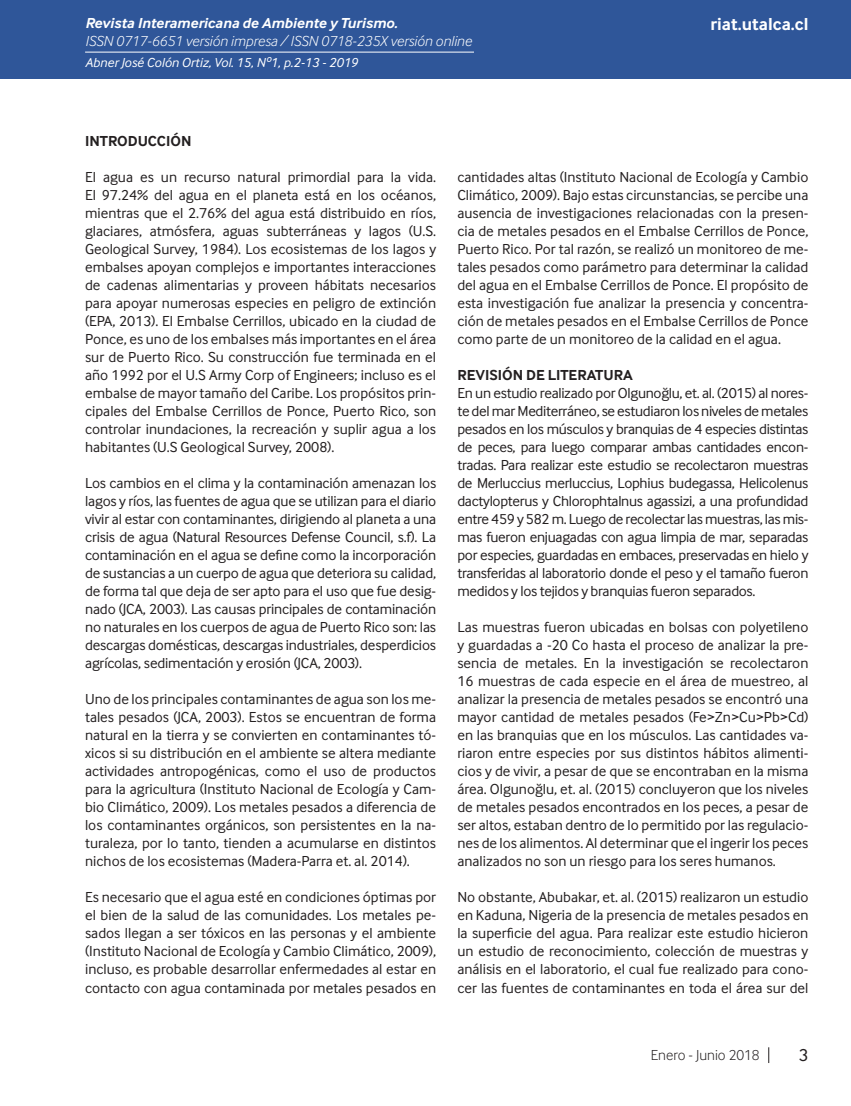
<style>
.page{position:relative;width:851px;height:1106px;background:#fff}
.page>*{position:absolute;margin:0;border:0;box-sizing:border-box;transform-origin:0 0}
.t1{font:700 18px "Inter Face";color:#fff}
.t2{font:18px "Inter Face";color:#231f20}
.Cuerpo_de_Texto{font:15px/18px "Inter Face";color:#231f20;text-align:justify}
.t3{font:italic 300 15px "Inter Face";color:#fff}
.t4{font:italic 700 15px "Inter Face";color:#fff}
.Cuerpo_de_Texto-2{font:700 15px "Inter Face";color:#231f20}
.t5{font:300 15px "Inter Face";color:#231f20}
.Cuño_de_pagina{font:italic 13.5px "Inter Face";color:#fff}
</style>
<div class="page">
<div style="left:0;top:0;width:850px;height:79px;background:#2f5699"></div>
<hr style="left:85px;top:52px;width:389px;height:1px;background:#fff">
<svg style="left:768px;top:1047px;width:1px;height:16px"></svg>
<p class="t4" style="left:85px;top:15px;width:314px">Revista Interamericana de Ambiente y Turismo.</p>
<p class="t3" style="left:85px;top:33px;width:388px">ISSN 0717-6651 versión impresa / ISSN 0718-235X versión online</p>
<p class="Cuño_de_pagina" style="left:85px;top:55px;width:274px">Abner José Colón Ortiz, Vol. 15, Nº1, p.2-13 - 2019</p>
<p class="t1" style="left:710px;top:14px;width:99px">riat.utalca.cl</p>
<p class="Cuerpo_de_Texto-2" style="left:85px;top:132px;width:108px">INTRODUCCIÓN</p>
<p class="Cuerpo_de_Texto" style="left:85px;top:168px;width:352px">El agua es un recurso natural primordial para la vida.<br>El 97.24% del agua en el planeta está en los océanos, mientras que el 2.76% del agua está distribuido en ríos, glaciares, atmósfera, aguas subterráneas y lagos (U.S.<br>Geological Survey, 1984). Los ecosistemas de los lagos y embalses apoyan complejos e importantes interacciones de cadenas alimentarias y proveen hábitats necesarios para apoyar numerosas especies en peligro de extinción (EPA, 2013). El Embalse Cerrillos, ubicado en la ciudad de Ponce, es uno de los embalses más importantes en el área sur de Puerto Rico. Su construcción fue terminada en el año 1992 por el U.S Army Corp of Engineers; incluso es el embalse de mayor tamaño del Caribe. Los propósitos prin&shy;cipales del Embalse Cerrillos de Ponce, Puerto Rico, son controlar inundaciones, la recreación y suplir agua a los habitantes (U.S Geological Survey, 2008).</p>
<p class="Cuerpo_de_Texto" style="left:85px;top:474px;width:352px">Los cambios en el clima y la contaminación amenazan los lagos y ríos, las fuentes de agua que se utilizan para el diario vivir al estar con contaminantes, dirigiendo al planeta a una crisis de agua (Natural Resources Defense Council, s.f). La contaminación en el agua se define como la incorporación de sustancias a un cuerpo de agua que deteriora su calidad, de forma tal que deja de ser apto para el uso que fue desig&shy;nado (JCA, 2003). Las causas principales de contaminación no naturales en los cuerpos de agua de Puerto Rico son: las descargas domésticas, descargas industriales, desperdicios agrícolas, sedimentación y erosión (JCA, 2003).</p>
<p class="Cuerpo_de_Texto" style="left:85px;top:690px;width:352px">Uno de los principales contaminantes de agua son los me&shy;tales pesados (JCA, 2003). Estos se encuentran de forma natural en la tierra y se convierten en contaminantes tó&shy;xicos si su distribución en el ambiente se altera mediante actividades antropogénicas, como el uso de productos para la agricultura (Instituto Nacional de Ecología y Cam&shy;bio Climático, 2009). Los metales pesados a diferencia de los contaminantes orgánicos, son persistentes en la na&shy;turaleza, por lo tanto, tienden a acumularse en distintos nichos de los ecosistemas (Madera-Parra et. al. 2014).</p>
<p class="Cuerpo_de_Texto" style="left:85px;top:888px;width:352px">Es necesario que el agua esté en condiciones óptimas por el bien de la salud de las comunidades. Los metales pe&shy;sados llegan a ser tóxicos en las personas y el ambiente (Instituto Nacional de Ecología y Cambio Climático, 2009), incluso, es probable desarrollar enfermedades al estar en contacto con agua contaminada por metales pesados en</p>
<p class="Cuerpo_de_Texto" style="left:457px;top:168px;width:352px">cantidades altas (Instituto Nacional de Ecología y Cambio Climático, 2009). Bajo estas circunstancias, se percibe una ausencia de investigaciones relacionadas con la presen&shy;cia de metales pesados en el Embalse Cerrillos de Ponce, Puerto Rico. Por tal razón, se realizó un monitoreo de me&shy;tales pesados como parámetro para determinar la calidad del agua en el Embalse Cerrillos de Ponce. El propósito de esta investigación fue analizar la presencia y concentra&shy;ción de metales pesados en el Embalse Cerrillos de Ponce como parte de un monitoreo de la calidad en el agua.</p>
<p class="Cuerpo_de_Texto-2" style="left:457px;top:366px;width:177px">REVISIÓN DE LITERATURA</p>
<p class="Cuerpo_de_Texto" style="left:457px;top:384px;width:352px">En un estudio realizado por Olgunoğlu, et. al. (2015) al nores&shy;te del mar Mediterráneo, se estudiaron los niveles de metales pesados en los músculos y branquias de 4 especies distintas de peces, para luego comparar ambas cantidades encon&shy;tradas. Para realizar este estudio se recolectaron muestras de Merluccius merluccius, Lophius budegassa, Helicolenus dactylopterus y Chlorophtalnus agassizi, a una profundidad entre 459 y 582 m. Luego de recolectar las muestras, las mis&shy;mas fueron enjuagadas con agua limpia de mar, separadas por especies, guardadas en embaces, preservadas en hielo y transferidas al laboratorio donde el peso y el tamaño fueron medidos y los tejidos y branquias fueron separados.</p>
<p class="Cuerpo_de_Texto" style="left:457px;top:618px;width:352px">Las muestras fueron ubicadas en bolsas con polyetileno y guardadas a -20 Co hasta el proceso de analizar la pre&shy;sencia de metales. En la investigación se recolectaron 16 muestras de cada especie en el área de muestreo, al analizar la presencia de metales pesados se encontró una mayor cantidad de metales pesados (Fe&gt;Zn&gt;Cu&gt;Pb&gt;Cd) en las branquias que en los músculos. Las cantidades va&shy;riaron entre especies por sus distintos hábitos alimenti&shy;cios y de vivir, a pesar de que se encontraban en la misma área. Olgunoğlu, et. al. (2015) concluyeron que los niveles de metales pesados encontrados en los peces, a pesar de ser altos, estaban dentro de lo permitido por las regulacio&shy;nes de los alimentos. Al determinar que el ingerir los peces analizados no son un riesgo para los seres humanos.</p>
<p class="Cuerpo_de_Texto" style="left:457px;top:888px;width:352px">No obstante, Abubakar, et. al. (2015) realizaron un estudio en Kaduna, Nigeria de la presencia de metales pesados en la superficie del agua. Para realizar este estudio hicieron un estudio de reconocimiento, colección de muestras y análisis en el laboratorio, el cual fue realizado para cono&shy;cer las fuentes de contaminantes en toda el área sur del</p>
<p class="t5" style="left:651px;top:1046px;width:110px">Enero - Junio 2018</p>
<p class="t2" style="left:798px;top:1045px;width:11px">3</p>
</div>
